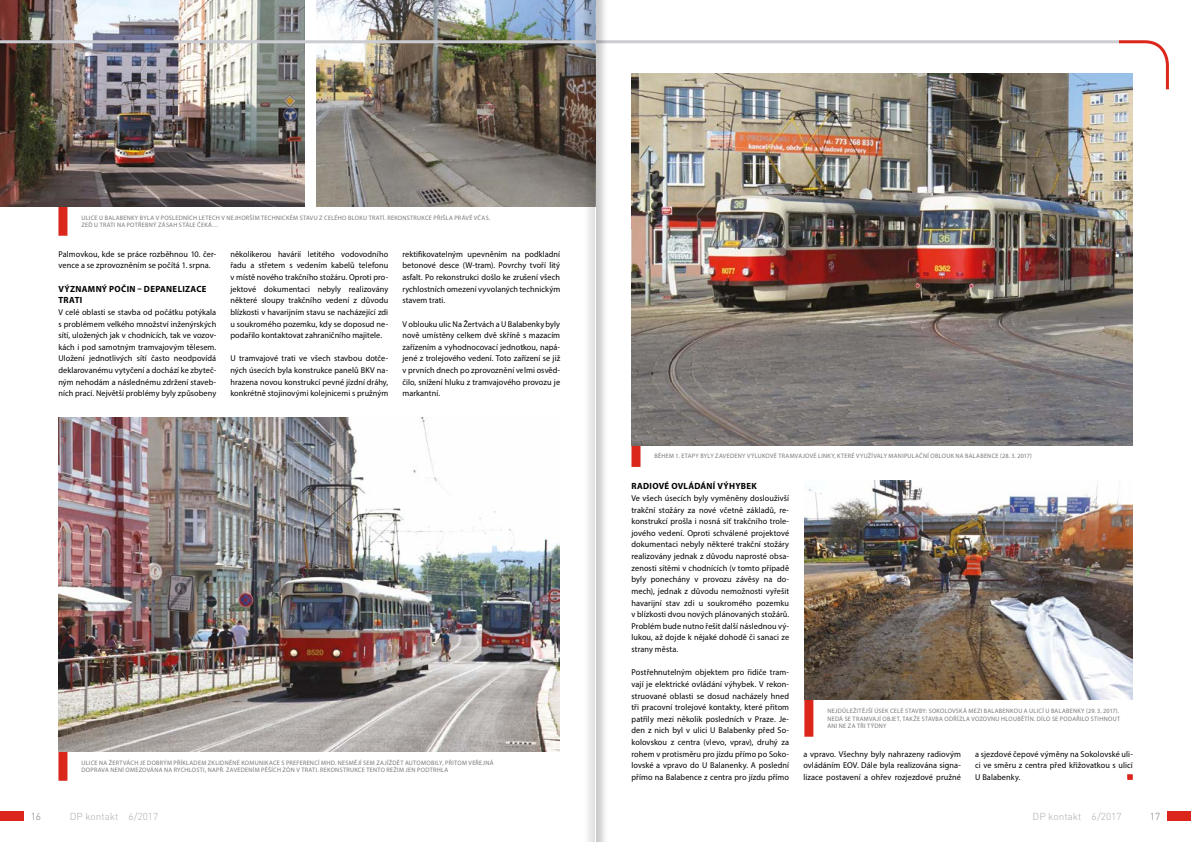
<style>
.page{position:relative;width:1191px;height:842px;background:#fff}
.page>*{position:absolute;margin:0;border:0;box-sizing:border-box;transform-origin:0 0}
.t1{font:300 10px "DINCE";color:#aaa}
.t2{font:700 9px/11.6px "Myriad Pro";letter-spacing:.035em;color:#000}
.t3{font:8.5px/11.6px "Myriad Pro";letter-spacing:.01em;color:#000;text-align:justify}
.t4{font:6.4px/7.7px "Myriad Pro";letter-spacing:.045em;color:#777776}
</style>
<div class="page">
<div style="left:58px;top:206px;width:9px;height:30px;background:#db261b"></div>
<div style="left:58px;top:751px;width:9px;height:30px;background:#db261b"></div>
<div style="left:1167px;top:811px;width:24px;height:9px;background:#db261b"></div>
<div style="left:0;top:811px;width:24px;height:9px;background:#db261b"></div>
<img style="left:316px;top:0;width:206px;height:206px">
<img style="left:0;top:0;width:304px;height:206px">
<hr style="left:0;top:40px;width:1119px;height:3px;background:#cbcdd3">
<svg style="left:1116px;top:40px;width:53px;height:52px"></svg>
<svg style="left:1127px;top:774px;width:5px;height:6px"></svg>
<img style="left:58px;top:417px;width:464px;height:334px">
<img style="left:669px;top:74px;width:463px;height:371px">
<div style="left:804px;top:699px;width:9px;height:38px;background:#db261b"></div>
<img style="left:804px;top:480px;width:328px;height:219px">
<div style="left:522px;top:0;width:82px;height:842px;background:#000;opacity:.24"></div>
<div style="left:587px;top:0;width:82px;height:842px;background:#000;opacity:.24"></div>
<p class="t4" style="left:81px;top:213px;width:410px">ULICE U BALABENKY BYLA V POSLEDNÍCH LETECH V NEJHORŠÍM TECHNICKÉM STAVU Z CELÉHO BLOKU TRATÍ. REKONSTRUKCE PŘIŠLA PRÁVĚ VČAS.<br>ZEĎ U TRATI NA POTŘEBNÝ ZÁSAH STÁLE ČEKÁ…</p>
<p class="t3" style="left:58px;top:248px;width:159px">Palmovkou, kde se práce rozběhnou 10. čer&shy;vence a se zprovozněním se počítá 1. srpna.</p>
<p class="t2" style="left:59px;top:283px;width:149px">VÝZNAMNÝ POČIN – DEPANELIZACE<br>TRATI</p>
<p class="t3" style="left:58px;top:306px;width:159px">V celé oblasti se stavba od počátku potýkala s problémem velkého množství inženýrských sítí, uložených jak v chodnících, tak ve vozov&shy;kách i pod samotným tramvajovým tělesem.<br>Uložení jednotlivých sítí často neodpovídá deklarovanému vytyčení a dochází ke zbyteč&shy;ným nehodám a následnému zdržení staveb&shy;ních prací. Největší problémy byly způsobeny</p>
<p class="t3" style="left:230px;top:248px;width:159px">několikerou havárií letitého vodovodního řadu a střetem s vedením kabelů telefonu v místě nového trakčního stožáru. Oproti pro&shy;jektové dokumentaci nebyly realizovány některé sloupy trakčního vedení z důvodu blízkosti v havarijním stavu se nacházející zdi u soukromého pozemku, kdy se doposud ne&shy;podařilo kontaktovat zahraničního majitele.</p>
<p class="t3" style="left:230px;top:353px;width:159px">U tramvajové trati ve všech stavbou dotče&shy;ných úsecích byla konstrukce panelů BKV na&shy;hrazena novou konstrukcí pevné jízdní dráhy, konkrétně stojinovými kolejnicemi s pružným</p>
<p class="t3" style="left:402px;top:248px;width:159px">rektifikovatelným upevněním na podkladní betonové desce (W-‑tram). Povrchy tvoří litý asfalt. Po rekonstrukci došlo ke zrušení všech rychlostních omezení vyvolaných technickým stavem trati.</p>
<p class="t3" style="left:402px;top:318px;width:159px">V oblouku ulic Na Žertvách a U Balabenky byly nově umístěny celkem dvě skříně s mazacím zařízením a vyhodnocovací jednotkou, napá&shy;jené z trolejového vedení. Toto zařízení se již v prvních dnech po zprovoznění velmi osvěd&shy;čilo, snížení hluku z tramvajového provozu je markantní.</p>
<p class="t4" style="left:81px;top:758px;width:413px">ULICE NA ŽERTVÁCH JE DOBRÝM PŘÍKLADEM ZKLIDNĚNÉ KOMUNIKACE S PREFERENCÍ MHD. NESMĚJÍ SEM ZAJÍŽDĚT AUTOMOBILY, PŘITOM VEŘEJNÁ<br>DOPRAVA NENÍ OMEZOVÁNA NA RYCHLOSTI, NAPŘ. ZAVEDENÍM PĚŠÍCH ZÓN V TRATI. REKONSTRUKCE TENTO REŽIM JEN PODTRHLA</p>
<p class="t4" style="left:654px;top:452px;width:379px">BĚHEM 1. ETAPY BYLY ZAVEDENY VÝLUKOVÉ TRAMVAJOVÉ LINKY, KTERÉ VYUŽÍVALY MANIPULAČNÍ OBLOUK NA BALABENCE (28. 3. 2017)</p>
<p class="t2" style="left:631px;top:480px;width:127px">RADIOVÉ OVLÁDÁNÍ VÝHYBEK</p>
<p class="t3" style="left:631px;top:492px;width:159px">Ve všech úsecích byly vyměněny doslouživší trakční stožáry za nové včetně základů, re&shy;konstrukcí prošla i nosná síť trakčního trole&shy;jového vedení. Oproti schválené projektové dokumentaci nebyly některé trakční stožáry realizovány jednak z důvodu naprosté obsa&shy;zenosti sítěmi v chodnících (v tomto případě byly ponechány v provozu závěsy na do&shy;mech), jednak z důvodu nemožnosti vyřešit havarijní stav zdi u soukromého pozemku v blízkosti dvou nových plánovaných stožárů.<br>Problém bude nutno řešit další následnou vý&shy;lukou, až dojde k nějaké dohodě či sanaci ze strany města.</p>
<p class="t3" style="left:631px;top:666px;width:159px">Postřehnutelným objektem pro řidiče tram&shy;vají je elektrické ovládání výhybek. V rekon&shy;struované oblasti se dosud nacházely hned tři pracovní trolejové kontakty, které přitom patřily mezi několik posledních v Praze. Je&shy;den z nich byl v ulici U Balabenky před So&shy;kolovskou z centra (vlevo, vprav), druhý za rohem v protisměru pro jízdu přímo po Soko&shy;lovské a vpravo do U Balanenky. A poslední přímo na Balabence z centra pro jízdu přímo</p>
<p class="t4" style="left:827px;top:707px;width:294px">NEJDŮLEŽITĚJŠÍ ÚSEK CELÉ STAVBY: SOKOLOVSKÁ MEZI BALABENKOU A ULICÍ U BALABENKY (29. 3. 2017).<br>NEDÁ SE TRAMVAJÍ OBJET, TAKŽE STAVBA ODŘÍZLA VOZOVNU HLOUBĚTÍN. DÍLO SE PODAŘILO STIHNOUT<br>ANI NE ZA TŘI TÝDNY</p>
<p class="t3" style="left:803px;top:748px;width:159px">a vpravo. Všechny byly nahrazeny radiovým ovládáním EOV. Dále byla realizována signa&shy;lizace postavení a ohřev rozjezdové pružné</p>
<p class="t3" style="left:975px;top:748px;width:159px">a sjezdové čepové výměny na Sokolovské uli&shy;ci ve směru z centra před křižovatkou s ulicí U Balabenky.</p>
<p class="t1" style="left:31px;top:809px;width:12px">16</p>
<p class="t1" style="left:70px;top:809px;width:90px">DP kontakt 6/2017</p>
<p class="t1" style="left:1032px;top:809px;width:90px">DP kontakt 6/2017</p>
<p class="t1" style="left:1149px;top:809px;width:12px">17</p>
</div>
